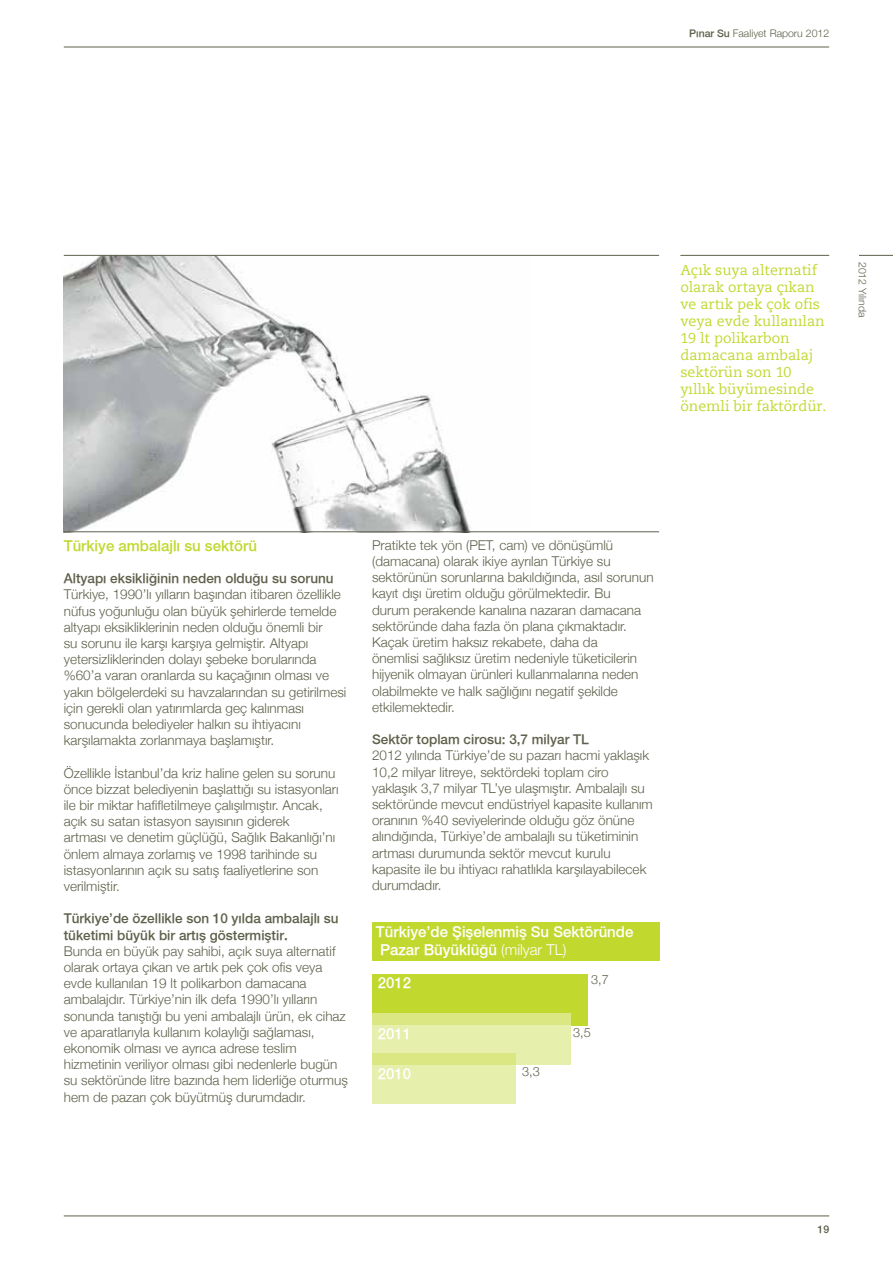
<style>
.page{position:relative;width:893px;height:1263px;background:#fff}
.page>*{position:absolute;margin:0;border:0;box-sizing:border-box;transform-origin:0 0}
.t1{font:500 15px/18px "Helvetica Neue";color:#fff}
.t2{font:500 15px "Helvetica Neue";color:#c1d82f}
.t3{font:14.25px/17.1px "Caecilia Roman";color:#c1d82f}
.t4{font:300 13.5px/16.2px "Helvetica Neue";color:#5f604b}
.t5{font:500 13.5px/16.2px "Helvetica Neue";color:#5f604b}
.t6{font:300 12.75px "Helvetica Neue";color:#5f604b}
.t7{font:300 10.5px "Helvetica Neue";color:#5f604b}
.t8{font:500 10.5px "Helvetica Neue";color:#5f604b}
.s1{font-weight:500}
.s2{font-weight:300}
</style>
<div class="page">
<hr style="left:64px;top:47px;width:765px;height:1px;background:#5f604b">
<hr style="left:64px;top:1216px;width:765px;height:1px;background:#5f604b">
<hr style="left:859px;top:255px;width:34px;height:1px;background:#5f604b">
<img style="left:64px;top:256px;width:407px;height:275px">
<hr style="left:680px;top:255px;width:149px;height:1px;background:#5f604b">
<hr style="left:64px;top:531px;width:595px;height:1px;background:#5f604b">
<hr style="left:64px;top:255px;width:595px;height:1px;background:#5f604b">
<div style="left:372px;top:1053px;width:144px;height:51px;background:#e6efac"></div>
<div style="left:372px;top:974px;width:215px;height:51px;background:#c1d82f"></div>
<div style="left:372px;top:922px;width:287px;height:38px;background:#c1d82f"></div>
<div style="left:372px;top:1013px;width:198px;height:51px;background:#e6efac"></div>
<div style="left:372px;top:1013px;width:199px;height:12px;background:#dae782"></div>
<div style="left:372px;top:1053px;width:144px;height:11px;background:#dae782"></div>
<p class="t7" style="left:689px;top:27px;width:142px"><span class="s1">Pınar Su</span> Faaliyet Raporu 2012</p>
<p class="t3" style="left:680px;top:261px;width:148px">Açık suya alternatif olarak ortaya çıkan ve artık pek çok ofis veya evde kullanılan<br>19 lt polikarbon damacana ambalaj sektörün son 10 yıllık büyümesinde önemli bir faktördür.</p>
<p class="t7" style="left:869px;top:262px;width:57px;rotate:90deg">2012 Yılında</p>
<p class="t2" style="left:64px;top:536px;width:195px">Türkiye ambalajlı su sektörü</p>
<p class="t5" style="left:64px;top:570px;width:271px">Altyapı eksikliğinin neden olduğu su sorunu</p>
<p class="t4" style="left:64px;top:586px;width:284px">Türkiye, 1990’lı yılların başından itibaren özellikle nüfus yoğunluğu olan büyük şehirlerde temelde altyapı eksikliklerinin neden olduğu önemli bir<br>su sorunu ile karşı karşıya gelmiştir. Altyapı yetersizliklerinden dolayı şebeke borularında %60’a varan oranlarda su kaçağının olması ve yakın bölgelerdeki su havzalarından su getirilmesi için gerekli olan yatırımlarda geç kalınması sonucunda belediyeler halkın su ihtiyacını karşılamakta zorlanmaya başlamıştır.</p>
<p class="t4" style="left:64px;top:764px;width:276px">Özellikle İstanbul’da kriz haline gelen su sorunu önce bizzat belediyenin başlattığı su istasyonları ile bir miktar hafifletilmeye çalışılmıştır. Ancak, açık su satan istasyon sayısının giderek<br>artması ve denetim güçlüğü, Sağlık Bakanlığı’nı önlem almaya zorlamış ve 1998 tarihinde su istasyonlarının açık su satış faaliyetlerine son verilmiştir.</p>
<p class="t5" style="left:64px;top:910px;width:276px">Türkiye’de özellikle son 10 yılda ambalajlı su tüketimi büyük bir artış göstermiştir.</p>
<p class="t4" style="left:64px;top:943px;width:286px">Bunda en büyük pay sahibi, açık suya alternatif olarak ortaya çıkan ve artık pek çok ofis veya evde kullanılan 19 lt polikarbon damacana ambalajdır. Türkiye’nin ilk defa 1990’lı yılların sonunda tanıştığı bu yeni ambalajlı ürün, ek cihaz ve aparatlarıyla kullanım kolaylığı sağlaması, ekonomik olması ve ayrıca adrese teslim hizmetinin veriliyor olması gibi nedenlerle bugün su sektöründe litre bazında hem liderliğe oturmuş hem de pazarı çok büyütmüş durumdadır.</p>
<p class="t4" style="left:372px;top:536px;width:283px">Pratikte tek yön (PET, cam) ve dönüşümlü (damacana) olarak ikiye ayrılan Türkiye su sektörünün sorunlarına bakıldığında, asıl sorunun kayıt dışı üretim olduğu görülmektedir. Bu<br>durum perakende kanalına nazaran damacana sektöründe daha fazla ön plana çıkmaktadır.<br>Kaçak üretim haksız rekabete, daha da<br>önemlisi sağlıksız üretim nedeniyle tüketicilerin hijyenik olmayan ürünleri kullanmalarına neden olabilmekte ve halk sağlığını negatif şekilde etkilemektedir.</p>
<p class="t5" style="left:372px;top:731px;width:218px">Sektör toplam cirosu: 3,7 milyar TL</p>
<p class="t4" style="left:372px;top:747px;width:282px">2012 yılında Türkiye’de su pazarı hacmi yaklaşık 10,2 milyar litreye, sektördeki toplam ciro yaklaşık 3,7 milyar TL’ye ulaşmıştır. Ambalajlı su sektöründe mevcut endüstriyel kapasite kullanım oranının %40 seviyelerinde olduğu göz önüne alındığında, Türkiye’de ambalajlı su tüketiminin artması durumunda sektör mevcut kurulu kapasite ile bu ihtiyacı rahatlıkla karşılayabilecek durumdadır.</p>
<p class="t1" style="left:376px;top:923px;width:259px">Türkiye’de Şişelenmiş Su Sektöründe<br>Pazar Büyüklüğü <span class="s2">(milyar TL)</span></p>
<p class="t1" style="left:378px;top:973px;width:35px">2012</p>
<p class="t1" style="left:378px;top:1024px;width:35px">2011</p>
<p class="t1" style="left:378px;top:1065px;width:35px">2010</p>
<p class="t6" style="left:522px;top:1063px;width:19px">3,3</p>
<p class="t6" style="left:591px;top:972px;width:19px">3,7</p>
<p class="t6" style="left:573px;top:1024px;width:19px">3,5</p>
<p class="t8" style="left:817px;top:1223px;width:13px">19</p>
</div>
